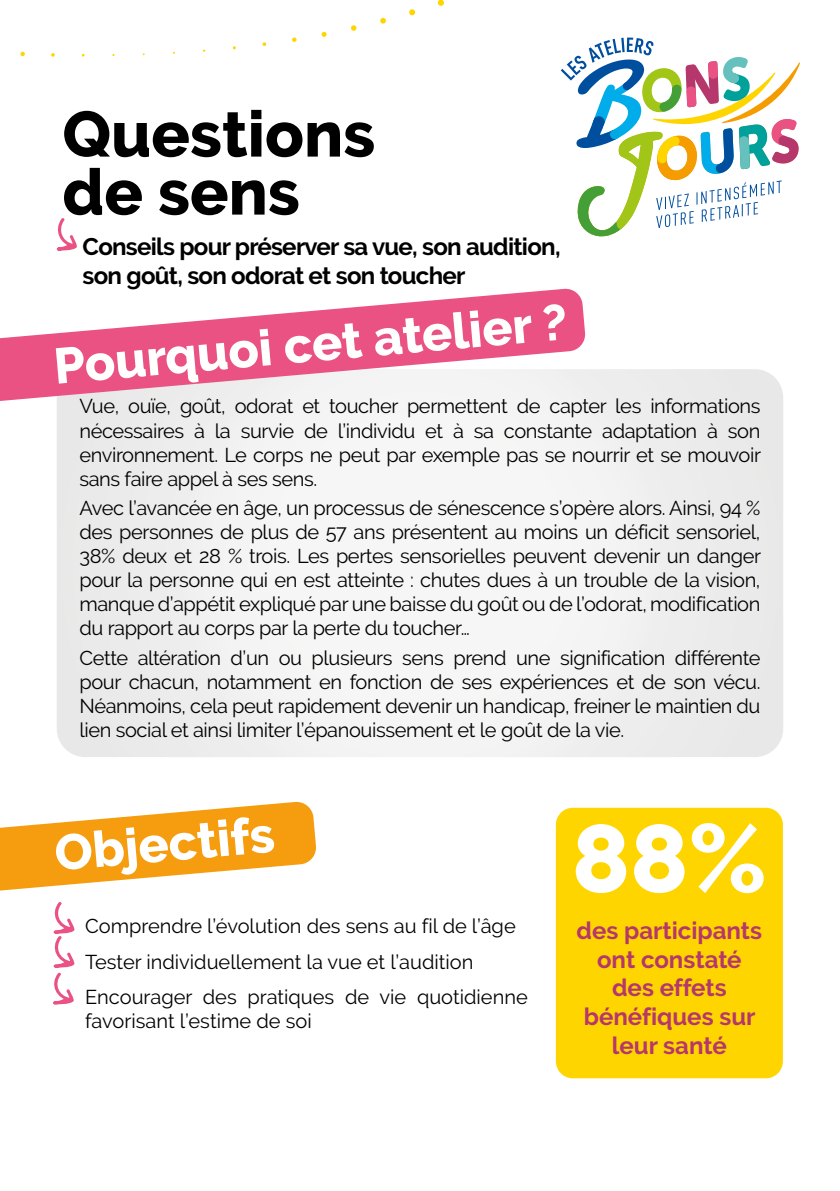
<style>
.page{position:relative;width:840px;height:1191px;background:#fff}
.page>*{position:absolute;margin:0;border:0;box-sizing:border-box;transform-origin:0 0}
.t1{font:800 96px "Raleway";color:#fff}
.t2{font:800 64px/58px "Raleway";color:#000}
.t3{font:800 50px "Raleway";color:#fff}
.t4{font:700 24px/28.8px "Raleway";letter-spacing:-.03em;color:#000}
.t5{font:700 24px/28.8px "Raleway";color:#b5376b;text-align:center}
.t6{font:20px/24px "Raleway";letter-spacing:-.02em;color:#000;text-align:justify}
.t7{font:20px/35.4px "Raleway";color:#000}
</style>
<div class="page">
<svg style="left:20px;top:52px;width:5px;height:4px"></svg>
<svg style="left:51px;top:53px;width:4px;height:4px"></svg>
<svg style="left:262px;top:42px;width:4px;height:4px"></svg>
<svg style="left:292px;top:37px;width:4px;height:5px"></svg>
<svg style="left:321px;top:32px;width:5px;height:5px"></svg>
<svg style="left:351px;top:25px;width:5px;height:6px"></svg>
<svg style="left:380px;top:18px;width:6px;height:6px"></svg>
<svg style="left:409px;top:9px;width:6px;height:6px"></svg>
<svg style="left:437px;top:0;width:6px;height:6px"></svg>
<svg style="left:560px;top:38px;width:238px;height:198px"></svg>
<div style="left:57px;top:369px;width:725px;height:388px;background:#f2f2f2;border-radius:28px"></div>
<svg style="left:0;top:288px;width:585px;height:113px;fill:#ea5284"></svg>
<svg style="left:0;top:801px;width:316px;height:90px"></svg>
<svg style="left:56px;top:218px;width:21px;height:33px"></svg>
<div style="left:555px;top:807px;width:227px;height:271px;background:#ffd500;border-radius:17px"></div>
<svg style="left:53px;top:902px;width:21px;height:102px"></svg>
<h2 class="t2" style="left:62px;top:105px;width:314px">Questions de sens</h2>
<p class="t4" style="left:83px;top:232px;width:479px">Conseils pour préserver sa vue, son audition, son goût, son odorat et son toucher</p>
<h3 class="t3" style="left:51px;top:338px;width:516px;rotate:-5deg">Pourquoi cet atelier ?</h3>
<p class="t6" style="left:79px;top:394px;width:682px">Vue, ouïe, goût, odorat et toucher permettent de capter les informations nécessaires à la survie de l’individu et à sa constante adaptation à son environnement. Le corps ne peut par exemple pas se nourrir et se mouvoir sans faire appel à ses sens.</p>
<p class="t6" style="left:79px;top:496px;width:682px">Avec l’avancée en âge, un processus de sénescence s’opère alors. Ainsi, 94 % des personnes de plus de 57 ans présentent au moins un déficit sensoriel, 38% deux et 28 % trois. Les pertes sensorielles peuvent devenir un danger pour la personne qui en est atteinte : chutes dues à un trouble de la vision, manque d’appétit expliqué par une baisse du goût ou de l’odorat, modification du rapport au corps par la perte du toucher…</p>
<p class="t6" style="left:79px;top:646px;width:682px">Cette altération d’un ou plusieurs sens prend une signification différente pour chacun, notamment en fonction de ses expériences et de son vécu.<br>Néanmoins, cela peut rapidement devenir un handicap, freiner le maintien du lien social et ainsi limiter l’épanouissement et le goût de la vie.</p>
<h3 class="t3" style="left:52px;top:825px;width:222px;rotate:-5deg">Objectifs</h3>
<p class="t7" style="left:85px;top:908px;width:444px">Comprendre l’évolution des sens au fil de l’âge<br>Tester individuellement la vue et l’audition<br>Encourager des pratiques de vie quotidienne</p>
<p class="t7" style="left:85px;top:1003px;width:228px">favorisant l’estime de soi</p>
<h1 class="t1" style="left:571px;top:804px;width:196px">88%</h1>
<p class="t5" style="left:576px;top:916px;width:187px">des participants ont constaté des effets bénéfiques sur leur santé</p>
</div>
